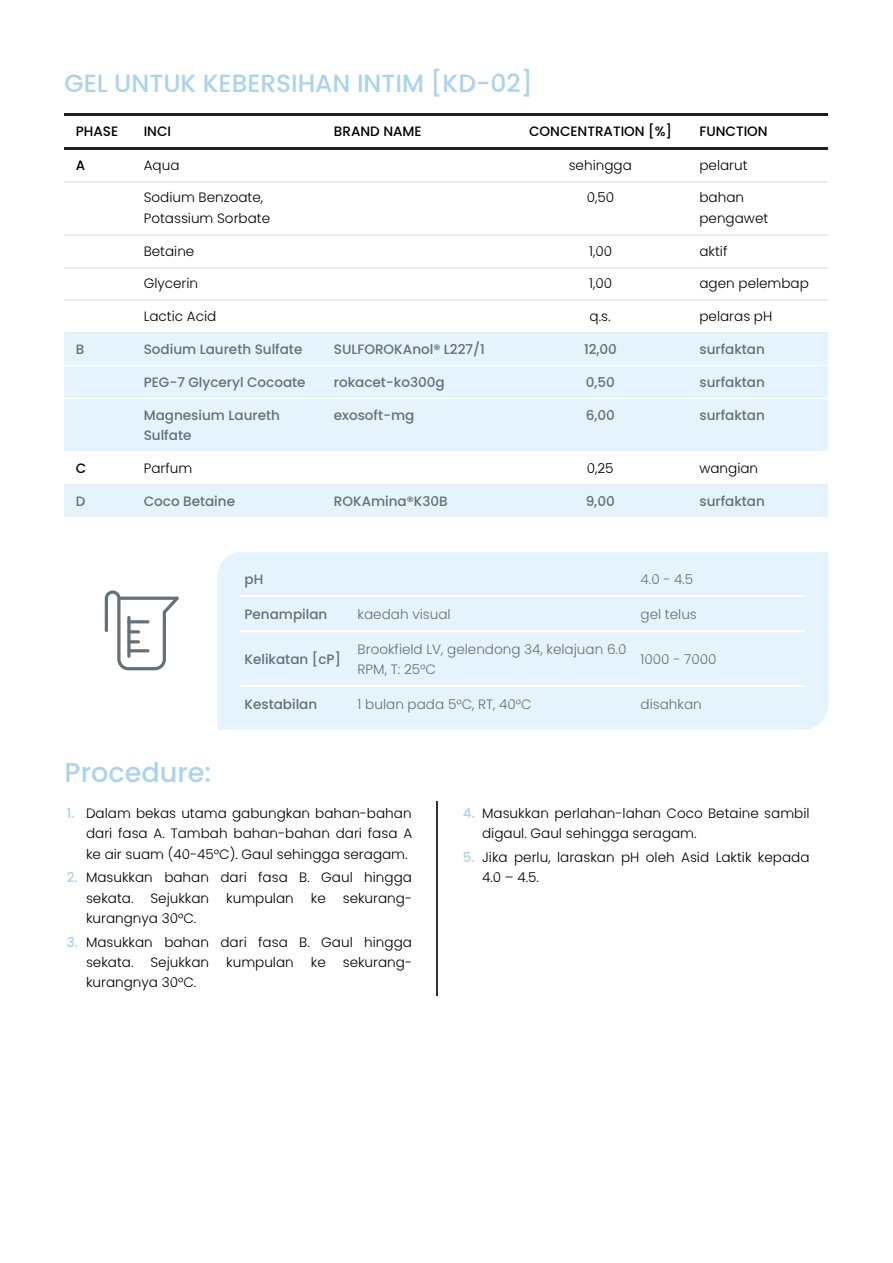
<style>
.page{position:relative;width:893px;height:1263px;background:#fff}
.page>*{position:absolute;margin:0;border:0;box-sizing:border-box;transform-origin:0 0}
.t1{font:500 27.15px "Poppins";letter-spacing:.005em;color:#abd3ea}
.t2{font:24.9px "Medium Poppins";letter-spacing:.005em;color:#abd3ea}
.t3{font:13.5px/20.4px "Light Poppins";letter-spacing:.005em;color:#000}
.t4{font:500 13.5px/20.4px "Poppins";letter-spacing:.005em;color:#657079}
.t5{font:13.5px/20.4px "Light Poppins";letter-spacing:.005em;color:#657079}
.t6{font:500 13.5px "Poppins";letter-spacing:.005em;color:#000}
.s1{font-family:"Poppins";font-weight:500;color:#abd3ea}
</style>
<div class="page">
<hr style="left:64px;top:113px;width:764px;height:2px;background:#1d1d1b">
<hr style="left:64px;top:147px;width:764px;height:2px;background:#1d1d1b">
<hr style="left:64px;top:181px;width:764px;height:1px;background:#e7ebeb">
<hr style="left:64px;top:234px;width:764px;height:1px;background:#e7ebeb">
<hr style="left:64px;top:267px;width:764px;height:1px;background:#e7ebeb">
<hr style="left:64px;top:300px;width:764px;height:1px;background:#e7ebeb">
<hr style="left:64px;top:333px;width:764px;height:1px;background:#e7ebeb">
<div style="left:64px;top:334px;width:764px;height:33px;background:#e5f3fd"></div>
<hr style="left:64px;top:365px;width:764px;height:2px;background:#fff">
<div style="left:64px;top:367px;width:764px;height:32px;background:#e5f3fd"></div>
<hr style="left:64px;top:398px;width:764px;height:1px;background:#fff">
<div style="left:64px;top:399px;width:764px;height:53px;background:#e5f3fd"></div>
<hr style="left:64px;top:451px;width:764px;height:1px;background:#fff">
<hr style="left:64px;top:484px;width:764px;height:1px;background:#e7ebeb">
<div style="left:64px;top:485px;width:764px;height:33px;background:#e5f3fd"></div>
<hr style="left:64px;top:517px;width:764px;height:1px;background:#fff">
<div style="left:217px;top:552px;width:611px;height:178px;background:#e5f3fd"></div>
<hr style="left:240px;top:595px;width:113px;height:1px;background:#fff">
<hr style="left:353px;top:595px;width:283px;height:1px;background:#fff">
<hr style="left:636px;top:595px;width:169px;height:1px;background:#fff">
<hr style="left:240px;top:630px;width:113px;height:1px;background:#fff">
<hr style="left:353px;top:630px;width:283px;height:1px;background:#fff">
<hr style="left:636px;top:630px;width:169px;height:1px;background:#fff">
<hr style="left:240px;top:685px;width:113px;height:2px;background:#fff">
<hr style="left:353px;top:685px;width:283px;height:2px;background:#fff">
<hr style="left:636px;top:685px;width:169px;height:2px;background:#fff">
<hr style="left:437px;top:801px;width:1px;height:194px;background:#333">
<svg style="left:105px;top:591px;width:74px;height:79px"></svg>
<hr style="left:127px;top:620px;width:22px;height:3px;background:#657079;border-radius:2px">
<h2 class="t2" style="left:64px;top:66px;width:470px">GEL UNTUK KEBERSIHAN INTIM [KD-02]</h2>
<p class="t6" style="left:76px;top:122px;width:44px">PHASE</p>
<p class="t6" style="left:144px;top:122px;width:29px">INCI</p>
<p class="t6" style="left:334px;top:122px;width:89px">BRAND NAME</p>
<p class="t6" style="left:529px;top:122px;width:144px">CONCENTRATION [%]</p>
<p class="t6" style="left:699px;top:122px;width:70px">FUNCTION</p>
<p class="t6" style="left:76px;top:156px;width:11px">A</p>
<p class="t3" style="left:144px;top:155px;width:37px">Aqua</p>
<p class="t3" style="left:568px;top:155px;width:65px">sehingga</p>
<p class="t3" style="left:699px;top:155px;width:50px">pelarut</p>
<p class="t3" style="left:144px;top:188px;width:128px">Sodium Benzoate,<br>Potassium Sorbate</p>
<p class="t3" style="left:587px;top:188px;width:29px">0,50</p>
<p class="t3" style="left:699px;top:188px;width:70px">bahan pengawet</p>
<p class="t3" style="left:144px;top:241px;width:52px">Betaine</p>
<p class="t3" style="left:589px;top:241px;width:24px">1,00</p>
<p class="t3" style="left:699px;top:241px;width:29px">aktif</p>
<p class="t3" style="left:144px;top:274px;width:56px">Glycerin</p>
<p class="t3" style="left:589px;top:274px;width:24px">1,00</p>
<p class="t3" style="left:699px;top:274px;width:111px">agen pelembap</p>
<p class="t3" style="left:144px;top:306px;width:74px">Lactic Acid</p>
<p class="t3" style="left:589px;top:306px;width:22px">q.s.</p>
<p class="t3" style="left:699px;top:306px;width:74px">pelaras pH</p>
<p class="t4" style="left:76px;top:339px;width:10px">B</p>
<p class="t4" style="left:144px;top:339px;width:160px">Sodium Laureth Sulfate</p>
<p class="t4" style="left:334px;top:339px;width:152px">SULFOROKAnol® L227/1</p>
<p class="t4" style="left:584px;top:339px;width:34px">12,00</p>
<p class="t4" style="left:699px;top:339px;width:67px">surfaktan</p>
<p class="t4" style="left:144px;top:372px;width:163px">PEG-7 Glyceryl Cocoate</p>
<p class="t4" style="left:334px;top:372px;width:112px">rokacet-ko300g</p>
<p class="t4" style="left:585px;top:372px;width:31px">0,50</p>
<p class="t4" style="left:699px;top:372px;width:67px">surfaktan</p>
<p class="t4" style="left:144px;top:405px;width:138px">Magnesium Laureth<br>Sulfate</p>
<p class="t4" style="left:334px;top:405px;width:82px">exosoft-mg</p>
<p class="t4" style="left:585px;top:405px;width:31px">6,00</p>
<p class="t4" style="left:699px;top:405px;width:67px">surfaktan</p>
<p class="t6" style="left:76px;top:459px;width:12px">C</p>
<p class="t3" style="left:144px;top:458px;width:50px">Parfum</p>
<p class="t3" style="left:587px;top:458px;width:28px">0,25</p>
<p class="t3" style="left:699px;top:458px;width:60px">wangian</p>
<p class="t4" style="left:76px;top:491px;width:11px">D</p>
<p class="t4" style="left:144px;top:491px;width:93px">Coco Betaine</p>
<p class="t4" style="left:334px;top:491px;width:115px">ROKAmina®K30B</p>
<p class="t4" style="left:585px;top:491px;width:30px">9,00</p>
<p class="t4" style="left:699px;top:491px;width:67px">surfaktan</p>
<p class="t4" style="left:244px;top:569px;width:20px">pH</p>
<p class="t5" style="left:640px;top:569px;width:54px">4.0 - 4.5</p>
<p class="t4" style="left:244px;top:604px;width:84px">Penampilan</p>
<p class="t5" style="left:357px;top:604px;width:94px">kaedah visual</p>
<p class="t5" style="left:640px;top:604px;width:58px">gel telus</p>
<p class="t4" style="left:244px;top:649px;width:98px">Kelikatan [cP]</p>
<p class="t5" style="left:357px;top:639px;width:270px">Brookfield LV, gelendong 34, kelajuan 6.0<br>RPM, T: 25°C</p>
<p class="t5" style="left:640px;top:649px;width:77px">1000 - 7000</p>
<p class="t4" style="left:244px;top:694px;width:74px">Kestabilan</p>
<p class="t5" style="left:357px;top:694px;width:175px">1 bulan pada 5°C, RT, 40°C</p>
<p class="t5" style="left:640px;top:694px;width:63px">disahkan</p>
<h1 class="t1" style="left:64px;top:753px;width:148px">Procedure:</h1>
<p class="t3" style="left:86px;top:803px;width:327px;text-align:justify;text-indent:-19px"><span class="s1">1.</span> Dalam bekas utama gabungkan bahan-bahan dari fasa A. Tambah bahan-bahan dari fasa A ke air suam (40-45°C). Gaul sehingga seragam.</p>
<p class="t3" style="left:86px;top:867px;width:327px;text-indent:-19px"><span class="s1">2.</span> Masukkan bahan dari fasa B. Gaul hingga sekata.</p>
<p class="t3" style="left:150px;top:888px;width:60px">Sejukkan</p>
<p class="t3" style="left:226px;top:888px;width:69px">kumpulan</p>
<p class="t3" style="left:311px;top:888px;width:16px">ke</p>
<p class="t3" style="left:343px;top:888px;width:71px">sekurang-</p>
<p class="t3" style="left:86px;top:908px;width:112px">kurangnya 30°C.</p>
<p class="t3" style="left:86px;top:932px;width:327px;text-indent:-19px"><span class="s1">3.</span> Masukkan bahan dari fasa B. Gaul hingga sekata.</p>
<p class="t3" style="left:150px;top:952px;width:60px">Sejukkan</p>
<p class="t3" style="left:226px;top:952px;width:69px">kumpulan</p>
<p class="t3" style="left:311px;top:952px;width:16px">ke</p>
<p class="t3" style="left:343px;top:952px;width:71px">sekurang-</p>
<p class="t3" style="left:86px;top:973px;width:112px">kurangnya 30°C.</p>
<p class="t3" style="left:482px;top:803px;width:329px;text-indent:-19px"><span class="s1">4.</span> Masukkan perlahan-lahan Coco Betaine sambil digaul. Gaul sehingga seragam.</p>
<p class="t3" style="left:482px;top:847px;width:329px;text-indent:-19px"><span class="s1">5.</span> Jika perlu, laraskan pH oleh Asid Laktik kepada<br>4.0 – 4.5.</p>
</div>
